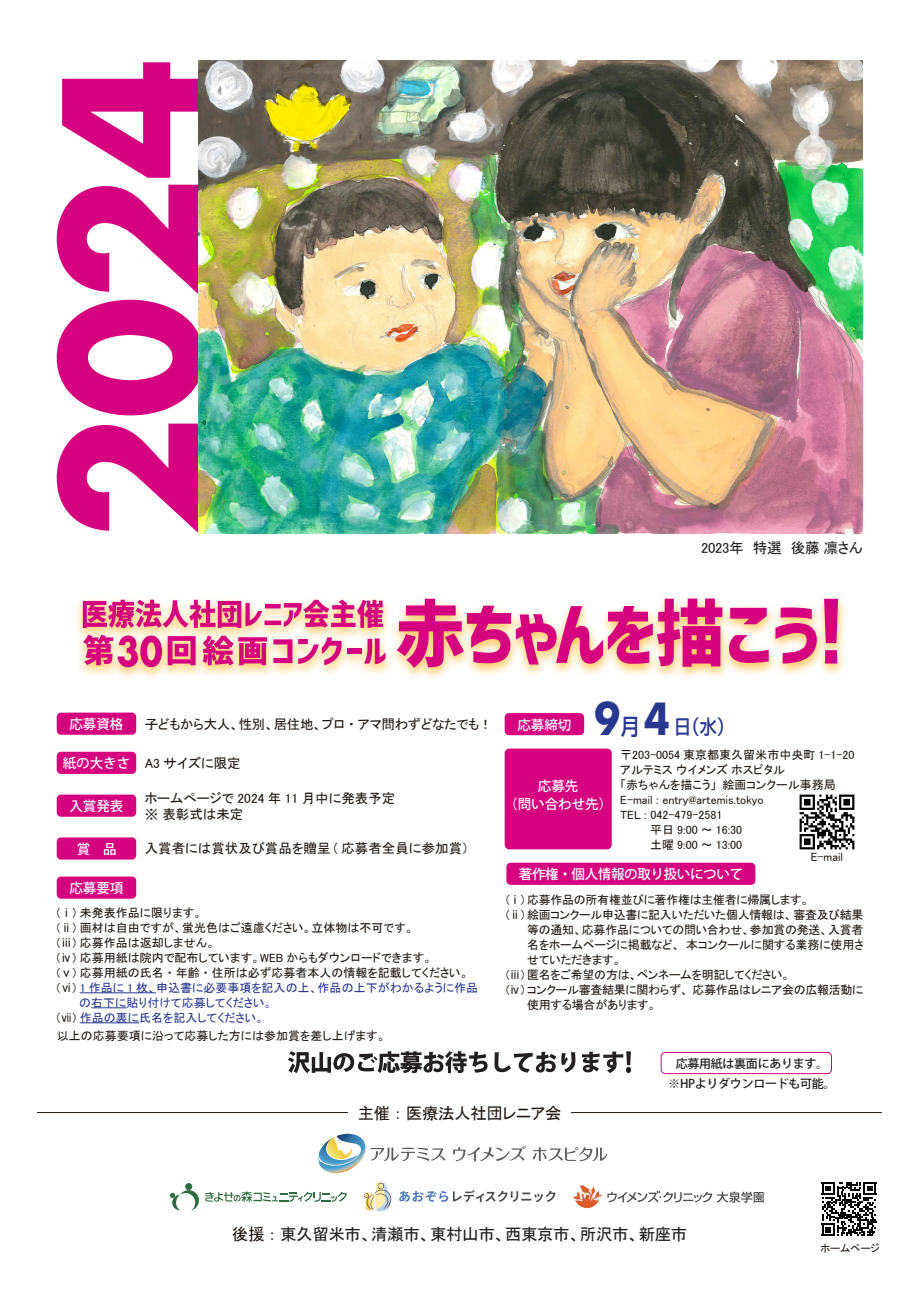
<style>
.page{position:relative;width:919px;height:1289px;background:#fff}
.page>*{position:absolute;margin:0;border:0;box-sizing:border-box;transform-origin:0 0}
.t1{font:700 180.6px "Futura Std";color:#d6017f}
.t2{font:500 19.5px "Shin Go Pro";color:#283890;scale:.87 1}
.t3{font:16.5px "MS P Gothic";letter-spacing:-.025em;color:#231f20}
.t4{font:16.5px "MS P Gothic";letter-spacing:-.025em;color:#211814}
.t5{font:14.7px "MS P Gothic";letter-spacing:-.025em;color:#231f20}
.t6{font:13.5px/16px "MS P Gothic";color:#211814}
.t7{font:500 13.5px/18px "Koz Go Pr 6 N";color:#fff;text-align:center}
.t8{font:13.5px "MS P Gothic";letter-spacing:-.025em;color:#211814}
.t9{font:500 13.5px "Koz Go Pr 6 N";letter-spacing:-.025em;color:#fff}
.t10{font:12px "MS P Gothic";color:#211814}
.t11{font:12px "MS P Gothic";letter-spacing:-.025em;color:#211814}
.t12{font:12px "MS P Gothic";color:#283890}
.t13{font:500 12px/20px "Koz Go Pr 6 N";letter-spacing:-.025em;color:#231f20;text-align:center}
.t14{font:10.5px "MS P Gothic";color:#211814}
.s1{font-family:"Koz Go Pr 6 N";font-weight:500;color:#fff}
.s2{color:#211814}
.s3{font-family:"Futura Std";font-weight:700;font-size:43.05px}
.s4{font-size:22.5px}
</style>
<div class="page">
<img style="left:799px;top:794px;width:56px;height:56px">
<svg style="left:288px;top:1051px;width:199px;height:22px"></svg>
<svg style="left:494px;top:1051px;width:81px;height:21px"></svg>
<svg style="left:582px;top:1051px;width:49px;height:22px"></svg>
<hr style="left:37px;top:1112px;width:311px;height:1px;background:#211814">
<hr style="left:571px;top:1112px;width:310px;height:1px;background:#211814">
<svg style="left:185px;top:1182px;width:7px;height:8px"></svg>
<svg style="left:170px;top:1190px;width:29px;height:20px"></svg>
<svg style="left:205px;top:1133px;width:558px;height:79px"></svg>
<div style="left:57px;top:837px;width:79px;height:22px;background:#d6017f;border-radius:4px"></div>
<div style="left:57px;top:794px;width:79px;height:22px;background:#d6017f;border-radius:4px"></div>
<div style="left:57px;top:751px;width:79px;height:22px;background:#d6017f;border-radius:4px"></div>
<div style="left:57px;top:712px;width:79px;height:22px;background:#d6017f;border-radius:4px"></div>
<hr style="left:80px;top:992px;width:76px;height:1px;background:#283890">
<hr style="left:91px;top:1007px;width:35px;height:1px;background:#283890">
<hr style="left:80px;top:1022px;width:59px;height:1px;background:#283890">
<div style="left:57px;top:876px;width:79px;height:22px;background:#d6017f;border-radius:4px"></div>
<div style="left:504px;top:748px;width:107px;height:101px;background:#d6017f;border-radius:5px"></div>
<div style="left:506px;top:862px;width:249px;height:22px;background:#d6017f;border-radius:4px"></div>
<div style="left:504px;top:713px;width:80px;height:22px;background:#d6017f;border-radius:4px"></div>
<img style="left:198px;top:61px;width:664px;height:472px">
<svg style="left:821px;top:1182px;width:55px;height:54px"></svg>
<div style="left:660px;top:1052px;width:171px;height:21px;border:1px solid #d6017f;border-radius:4px"></div>
<img style="left:76px;top:597px;width:769px;height:81px">
<svg style="left:82px;top:599px;width:301px;height:29px"></svg>
<svg style="left:395px;top:598px;width:373px;height:69px"></svg>
<svg style="left:774px;top:607px;width:42px;height:56px"></svg>
<svg style="left:823px;top:598px;width:15px;height:65px"></svg>
<svg style="left:202px;top:635px;width:139px;height:30px"></svg>
<div style="left:346px;top:648px;width:14px;height:5px;background:#d6017f"></div>
<svg style="left:363px;top:638px;width:22px;height:26px"></svg>
<svg style="left:82px;top:634px;width:113px;height:33px"></svg>
<h1 class="t1" style="left:10px;top:539px;width:484px;rotate:-90deg">2024</h1>
<p class="t5" style="left:701px;top:540px;width:163px">2023年　特選　後藤 凛さん</p>
<p class="t7" style="left:69px;top:715px;width:55px">応募資格</p>
<p class="t8" style="left:145px;top:717px;width:349px">子どもから大人、性別、居住地、プロ・アマ問わずどなたでも！</p>
<p class="t6" style="left:63px;top:754px;width:179px"><span class="s1">紙の大きさ</span> A3 サイズに限定</p>
<p class="t7" style="left:69px;top:797px;width:55px">入賞発表</p>
<p class="t6" style="left:145px;top:789px;width:252px">ホームぺージで 2024 年 11 月中に発表予定※ 表彰式は未定</p>
<p class="t7" style="left:77px;top:840px;width:41px">賞　品</p>
<p class="t6" style="left:145px;top:840px;width:326px">入賞者には賞状及び賞品を贈呈 ( 応募者全員に参加賞）</p>
<p class="t7" style="left:69px;top:879px;width:55px">応募要項</p>
<p class="t10" style="left:57px;top:906px;width:147px">(ⅰ) 未発表作品に限ります。</p>
<p class="t10" style="left:57px;top:921px;width:359px">(ⅱ) 画材は自由ですが、蛍光色はご遠慮ください。立体物は不可です。</p>
<p class="t10" style="left:57px;top:936px;width:160px">(ⅲ) 応募作品は返却しません。</p>
<p class="t10" style="left:57px;top:951px;width:377px">(ⅳ) 応募用紙は院内で配布しています。WEB からもダウンロードできます。</p>
<p class="t10" style="left:57px;top:966px;width:413px">(ⅴ) 応募用紙の氏名・年齢・住所は必ず応募者本人の情報を記載してください。</p>
<p class="t12" style="left:57px;top:981px;width:423px"><span class="s2">(ⅵ)</span> 1 作品に 1 枚、申込書に必要事項を記入の上、作品の上下がわかるように作品</p>
<p class="t12" style="left:79px;top:996px;width:195px">の右下に貼り付けて応募してください。</p>
<p class="t12" style="left:57px;top:1011px;width:209px"><span class="s2">(ⅶ)</span> 作品の裏に氏名を記入してください。</p>
<p class="t10" style="left:57px;top:1029px;width:330px">以上の応募要項に沿って応募した方には参加賞を差し上げます。</p>
<p class="t7" style="left:517px;top:716px;width:55px">応募締切</p>
<h2 class="t2" style="left:594px;top:710px;width:161px"><span class="s3">9</span><span class="s4">月</span> <span class="s3">4</span> 日（水）</h2>
<p class="t10" style="left:620px;top:748px;width:235px">〒203-0054 東京都東久留米市中央町 1-1-20</p>
<p class="t10" style="left:620px;top:763px;width:166px">アルテミス ウイメンズ ホスピタル</p>
<p class="t10" style="left:620px;top:778px;width:217px">「赤ちゃんを描こう」絵画コンクール事務局</p>
<p class="t10" style="left:620px;top:793px;width:145px">E-mail : entry@artemis.tokyo</p>
<p class="t10" style="left:620px;top:808px;width:115px">TEL : 042-479-2581 　</p>
<p class="t10" style="left:650px;top:823px;width:101px">平日 9:00 ～ 16:30　</p>
<p class="t10" style="left:650px;top:838px;width:93px">土曜 9:00 ～ 13:00</p>
<p class="t9" style="left:519px;top:866px;width:226px">著作権・個人情報の取り扱いについて</p>
<p class="t7" style="left:504px;top:777px;width:109px">応募先<br>（問い合わせ先）</p>
<p class="t10" style="left:810px;top:851px;width:34px">E-mail</p>
<p class="t11" style="left:506px;top:894px;width:305px">(ⅰ) 応募作品の所有権並びに著作権は主催者に帰属します。</p>
<p class="t11" style="left:506px;top:909px;width:359px">(ⅱ) 絵画コンクール申込書に記入いただいた個人情報は、審査及び結果</p>
<p class="t11" style="left:527px;top:924px;width:338px">等の通知、応募作品についての問い合わせ、参加賞の発送、入賞者</p>
<p class="t10" style="left:527px;top:939px;width:338px">名をホームページに掲載など、本コンクールに関する業務に使用さ</p>
<p class="t11" style="left:527px;top:954px;width:96px">せていただきます。</p>
<p class="t11" style="left:506px;top:969px;width:285px">(ⅲ) 匿名をご希望の方は、ペンネームを明記してください。</p>
<p class="t11" style="left:506px;top:984px;width:359px">(ⅳ) コンクール審査結果に関わらず、応募作品はレニア会の広報活動に</p>
<p class="t11" style="left:527px;top:999px;width:131px">使用する場合があります。</p>
<p class="t13" style="left:668px;top:1053px;width:169px">応募用紙は裏面にあります。※HPよりダウンロードも可能。</p>
<h3 class="t4" style="left:357px;top:1104px;width:205px">主催：医療法人社団レニア会</h3>
<h3 class="t3" style="left:232px;top:1225px;width:457px"><span class="s2">後援：</span>東久留米市、清瀬市、東村山市、西東京市、所沢市、新座市</h3>
<p class="t14" style="left:820px;top:1243px;width:61px">ホームページ</p>
</div>
